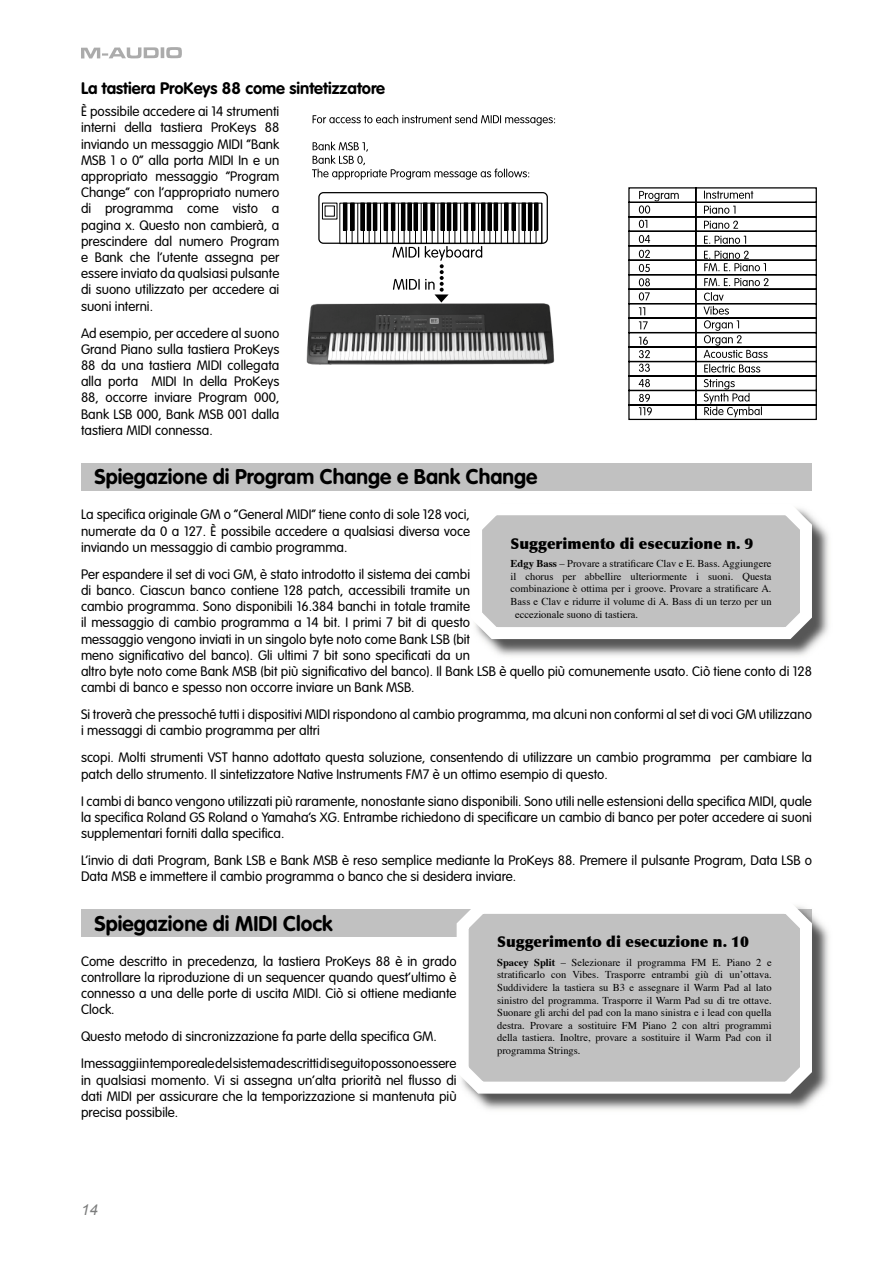
<style>
.page{position:relative;width:893px;height:1263px;background:#fff}
.page>*{position:absolute;margin:0;border:0;box-sizing:border-box;transform-origin:0 0}
.t1{font:700 21px "VAG Rounded";color:#000}
.t2{font:700 16.5px "VAG Rounded";color:#000}
.t3{font:900 15px "Optima";color:#000}
.t4{font:italic 15px "Arial";color:#7b7c7c}
.t5{font:300 13.5px/16.2px "VAG Rounded";color:#000;text-align:justify}
.t6{font:10.5px/12.6px "Times";color:#000;text-align:justify}
.s1{font-weight:700}
</style>
<div class="page">
<svg style="left:81px;top:47px;width:101px;height:11px"></svg>
<div style="left:81px;top:463px;width:731px;height:8px;background:#c1c1c1"></div>
<div style="left:81px;top:471px;width:731px;height:19px;background:#c1c1c1"></div>
<div style="left:81px;top:910px;width:731px;height:7px;background:#c1c1c1"></div>
<div style="left:81px;top:917px;width:731px;height:20px;background:#c1c1c1"></div>
<img style="left:306px;top:303px;width:249px;height:62px">
<div style="left:318px;top:192px;width:230px;height:52px;border:1px solid #000;border-radius:5px"></div>
<svg style="left:322px;top:202px;width:221px;height:101px"></svg>
<svg style="left:313px;top:115px;width:242px;height:11px"></svg>
<svg style="left:312px;top:142px;width:217px;height:38px"></svg>
<svg style="left:628px;top:187px;width:189px;height:233px"></svg>
<img style="left:483px;top:516px;width:346px;height:140px">
<svg style="left:475px;top:508px;width:337px;height:131px;fill:#c1c1c1"></svg>
<img style="left:469px;top:914px;width:360px;height:196px">
<svg style="left:457px;top:906px;width:355px;height:187px;fill:#c1c1c1"></svg>
<p class="t2" style="left:81px;top:78px;width:306px">La tastiera ProKeys 88 come sintetizzatore</p>
<p class="t5" style="left:81px;top:103px;width:200px">È possibile accedere ai 14 strumenti interni della tastiera ProKeys 88 inviando un messaggio MIDI “Bank MSB 1 o 0” alla porta MIDI In e un appropriato messaggio “Program Change” con l’appropriato numero di programma come visto a pagina x. Questo non cambierà, a prescindere dal numero Program e Bank che l’utente assegna per essere inviato da qualsiasi pulsante di suono utilizzato per accedere ai suoni interni.</p>
<p class="t5" style="left:81px;top:325px;width:200px">Ad esempio, per accedere al suono Grand Piano sulla tastiera ProKeys 88 da una tastiera MIDI collegata alla porta MIDI In della ProKeys 88, occorre inviare Program 000, Bank LSB 000, Bank MSB 001 dalla tastiera MIDI connessa.</p>
<h1 class="t1" style="left:94px;top:464px;width:444px">Spiegazione di Program Change e Bank Change</h1>
<p class="t5" style="left:81px;top:506px;width:391px">La specifica originale GM o “General MIDI” tiene conto di sole 128 voci, numerate da 0 a 127. È possibile accedere a qualsiasi diversa voce inviando un messaggio di cambio programma.</p>
<p class="t5" style="left:81px;top:566px;width:732px;text-align:left">Per espandere il set di voci GM, è stato introdotto il sistema dei cambi<br>di banco. Ciascun banco contiene 128 patch, accessibili tramite un<br>cambio programma. Sono disponibili 16.384 banchi in totale tramite<br>il messaggio di cambio programma a 14 bit. I primi 7 bit di questo<br>messaggio vengono inviati in un singolo byte noto come Bank LSB (bit<br>meno significativo del banco). Gli ultimi 7 bit sono specificati da un<br>altro byte noto come Bank MSB (bit più significativo del banco). Il Bank LSB è quello più comunemente usato. Ciò tiene conto di 128 cambi di banco e spesso non occorre inviare un Bank MSB.</p>
<p class="t5" style="left:81px;top:706px;width:732px">Si troverà che pressoché tutti i dispositivi MIDI rispondono al cambio programma, ma alcuni non conformi al set di voci GM utilizzano i messaggi di cambio programma per altri</p>
<p class="t5" style="left:81px;top:749px;width:732px">scopi. Molti strumenti VST hanno adottato questa soluzione, consentendo di utilizzare un cambio programma per cambiare la patch dello strumento. Il sintetizzatore Native Instruments FM7 è un ottimo esempio di questo.</p>
<p class="t5" style="left:81px;top:793px;width:732px">I cambi di banco vengono utilizzati più raramente, nonostante siano disponibili. Sono utili nelle estensioni della specifica MIDI, quale la specifica Roland GS Roland o Yamaha’s XG. Entrambe richiedono di specificare un cambio di banco per poter accedere ai suoni supplementari forniti dalla specifica.</p>
<p class="t5" style="left:81px;top:852px;width:732px">L’invio di dati Program, Bank LSB e Bank MSB è reso semplice mediante la ProKeys 88. Premere il pulsante Program, Data LSB o<br>Data MSB e immettere il cambio programma o banco che si desidera inviare.</p>
<h1 class="t1" style="left:94px;top:911px;width:240px">Spiegazione di MIDI Clock</h1>
<p class="t5" style="left:81px;top:953px;width:377px">Come descritto in precedenza, la tastiera ProKeys 88 è in grado controllare la riproduzione di un sequencer quando quest’ultimo è connesso a una delle porte di uscita MIDI. Ciò si ottiene mediante Clock.</p>
<p class="t5" style="left:81px;top:1023px;width:377px;line-height:27px">Questo metodo di sincronizzazione fa parte della specifica GM.<br>I messaggi in tempo reale del sistema descritti di seguito possono essere</p>
<p class="t5" style="left:81px;top:1072px;width:377px">in qualsiasi momento. Vi si assegna un’alta priorità nel flusso di dati MIDI per assicurare che la temporizzazione si mantenuta più precisa possibile.</p>
<p class="t3" style="left:511px;top:534px;width:244px">Suggerimento di esecuzione n. 9</p>
<p class="t6" style="left:511px;top:558px;width:262px"><span class="s1">Edgy Bass</span> – Provare a stratificare Clav e E. Bass. Aggiungere</p>
<p class="t6" style="left:511px;top:571px;width:262px">il chorus per abbellire ulteriormente i suoni. Questa</p>
<p class="t6" style="left:511px;top:583px;width:262px">combinazione è ottima per i groove. Provare a stratificare A.</p>
<p class="t6" style="left:511px;top:596px;width:262px">Bass e Clav e ridurre il volume di A. Bass di un terzo per un</p>
<p class="t6" style="left:515px;top:608px;width:125px">eccezionale suono di tastiera.</p>
<p class="t3" style="left:497px;top:933px;width:253px">Suggerimento di esecuzione n. 10</p>
<p class="t6" style="left:497px;top:957px;width:276px"><span class="s1">Spacey Split</span> – Selezionare il programma FM E. Piano 2 e stratificarlo con Vibes. Trasporre entrambi giù di unʼottava.<br>Suddividere la tastiera su B3 e assegnare il Warm Pad al lato sinistro del programma. Trasporre il Warm Pad su di tre ottave.<br>Suonare gli archi del pad con la mano sinistra e i lead con quella destra. Provare a sostituire FM Piano 2 con altri programmi della tastiera. Inoltre, provare a sostituire il Warm Pad con il programma Strings.</p>
<p class="t4" style="left:81px;top:1202px;width:18px">14</p>
</div>
